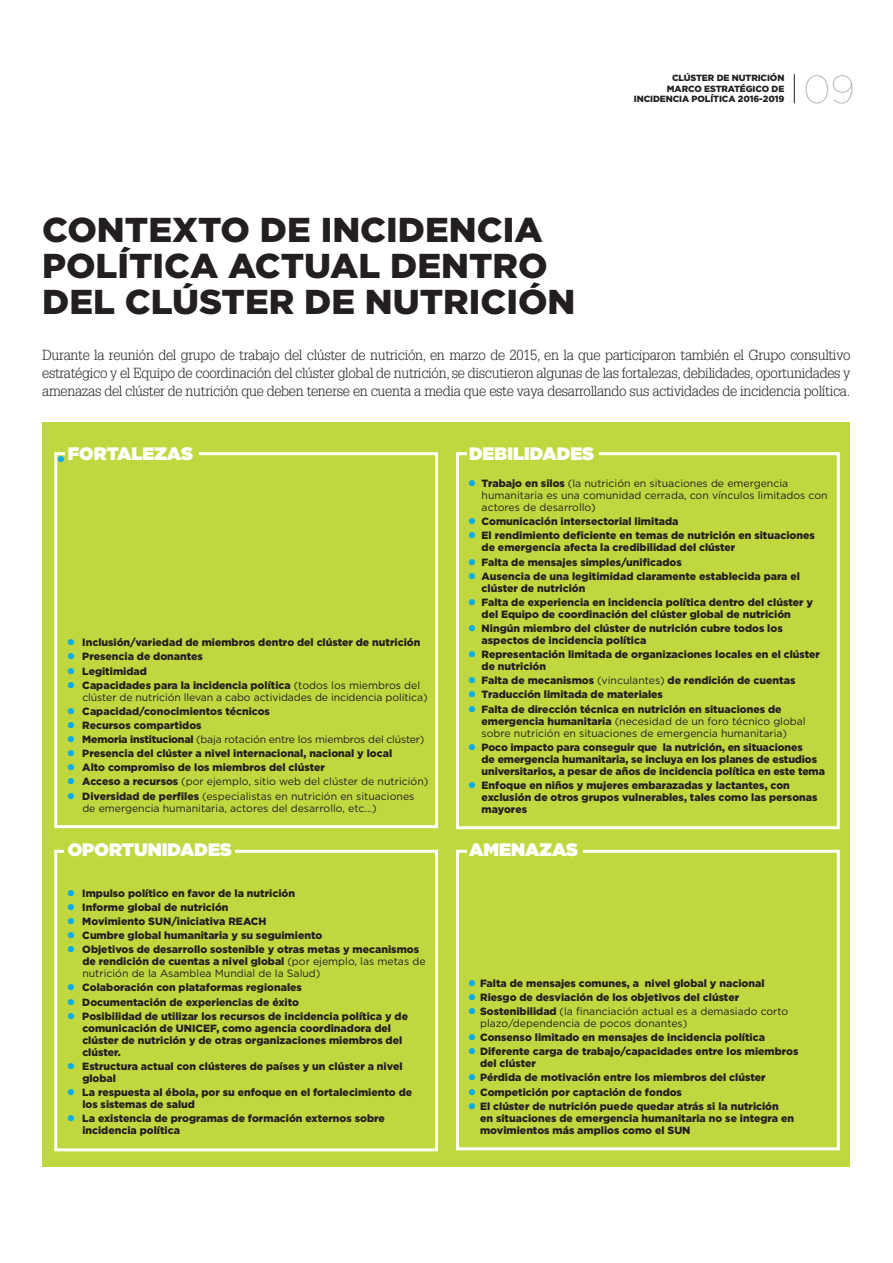
<style>
.page{position:relative;width:893px;height:1263px;background:#fff}
.page>*{position:absolute;margin:0;border:0;box-sizing:border-box;transform-origin:0 0}
.t1{font:100 39px "Gotham";color:#a8a9ad}
.t2{font:900 34.5px/36px "Gotham";color:#231f20}
.t3{font:900 18px "Gotham";color:#fff}
.t4{font:300 14.25px/18px "Glypha";letter-spacing:-.02em;color:#231f20;text-align:justify}
.t5{font:900 10.5px/12px "Gotham";color:#231f20}
.t6{font:10.5px/12px "Gotham";color:#231f20}
.t7{font:10.5px "Gotham";letter-spacing:-.02em;color:#231f20}
.t8{font:10.5px "Wingdings";color:#00aeef}
.t9{font:900 9px "Gotham";letter-spacing:-.01em;color:#231f20}
.s1{color:#00aeef}
.s2{font-weight:900}
.s3{font-weight:400}
</style>
<div class="page">
<svg style="left:794px;top:74px;width:1px;height:29px"></svg>
<div style="left:42px;top:422px;width:808px;height:744px;background:#c0d740"></div>
<div style="left:54px;top:452px;width:384px;height:376px;border:3px solid #fff"></div>
<div style="left:456px;top:452px;width:384px;height:377px;border:3px solid #fff"></div>
<div style="left:65px;top:438px;width:133px;height:29px;background:#c0d740"></div>
<div style="left:467px;top:442px;width:131px;height:28px;background:#c0d740"></div>
<div style="left:54px;top:850px;width:384px;height:301px;border:3px solid #fff"></div>
<div style="left:456px;top:850px;width:384px;height:300px;border:3px solid #fff"></div>
<div style="left:64px;top:838px;width:171px;height:28px;background:#c0d740"></div>
<div style="left:467px;top:838px;width:116px;height:28px;background:#c0d740"></div>
<p class="t9" style="left:672px;top:72px;width:114px">CLÚSTER DE NUTRICIÓN</p>
<p class="t9" style="left:667px;top:82px;width:119px">MARCO ESTRATÉGICO DE</p>
<p class="t9" style="left:634px;top:93px;width:152px">INCIDENCIA POLÍTICA 2016-2019</p>
<p class="t1" style="left:803px;top:65px;width:54px">09</p>
<p class="t2" style="left:42px;top:211px;width:535px">CONTEXTO DE INCIDENCIA<br>POLÍTICA ACTUAL DENTRO<br>DEL CLÚSTER DE NUTRICIÓN</p>
<p class="t4" style="left:42px;top:346px;width:810px">Durante la reunión del grupo de trabajo del clúster de nutrición, en marzo de 2015, en la que participaron también el Grupo consultivo estratégico y el Equipo de coordinación del clúster global de nutrición, se discutieron algunas de las fortalezas, debilidades, oportunidades y amenazas del clúster de nutrición que deben tenerse en cuenta a media que este vaya desarrollando sus actividades de incidencia política.</p>
<p class="t3" style="left:68px;top:441px;width:127px">FORTALEZAS</p>
<p class="t3" style="left:469px;top:441px;width:127px">DEBILIDADES</p>
<p class="t8" style="left:111px;top:454px;width:9px">●</p>
<p class="t8" style="left:165px;top:454px;width:9px">●</p>
<p class="t5" style="left:67px;top:636px;width:355px"><span class="s1">●</span> Inclusión/variedad de miembros dentro del clúster de nutrición</p>
<p class="t5" style="left:67px;top:650px;width:137px"><span class="s1">●</span> Presencia de donantes</p>
<p class="t5" style="left:67px;top:665px;width:81px"><span class="s1">●</span> Legitimidad</p>
<p class="t6" style="left:82px;top:679px;width:347px;text-indent:-15px"><span class="s1">●</span> <span class="s2">Capacidades para la incidencia política</span> (todos los miembros del clúster de nutrición llevan a cabo actividades de incidencia política)</p>
<p class="t5" style="left:67px;top:705px;width:204px"><span class="s1">●</span> Capacidad/conocimientos técnicos</p>
<p class="t5" style="left:67px;top:719px;width:136px"><span class="s1">●</span> Recursos compartidos</p>
<p class="t7" style="left:67px;top:733px;width:359px"><span class="s1">●</span> <span class="s2">Memoria institucional</span> (baja rotación entre los miembros del clúster)</p>
<p class="t5" style="left:67px;top:747px;width:326px"><span class="s1">●</span> Presencia del clúster a nivel internacional, nacional y local</p>
<p class="t5" style="left:67px;top:761px;width:259px"><span class="s1">●</span> Alto compromiso de los miembros del clúster</p>
<p class="t6" style="left:67px;top:775px;width:363px"><span class="s1">●</span> <span class="s2">Acceso a recursos</span> (por ejemplo, sitio web del clúster de nutrición)</p>
<p class="t6" style="left:82px;top:790px;width:334px;text-indent:-15px"><span class="s1">●</span> <span class="s2">Diversidad de perfiles</span> (especialistas en nutrición en situaciones de emergencia humanitaria, actores del desarrollo, etc...)</p>
<p class="t6" style="left:482px;top:477px;width:348px;text-indent:-14px"><span class="s1">●</span> <span class="s2">Trabajo en silos</span> (la nutrición en situaciones de emergencia humanitaria es una comunidad cerrada, con vínculos limitados con actores de desarrollo)</p>
<p class="t5" style="left:468px;top:515px;width:212px"><span class="s1">●</span> Comunicación intersectorial limitada</p>
<p class="t5" style="left:482px;top:530px;width:335px;text-indent:-14px"><span class="s1">●</span> El rendimiento deficiente en temas de nutrición en situaciones de emergencia afecta la credibilidad del clúster</p>
<p class="t5" style="left:468px;top:556px;width:215px"><span class="s1">●</span> Falta de mensajes simples/unificados</p>
<p class="t5" style="left:482px;top:570px;width:320px;text-indent:-14px"><span class="s1">●</span> Ausencia de una legitimidad claramente establecida para el clúster de nutrición</p>
<p class="t5" style="left:482px;top:596px;width:333px;text-indent:-14px"><span class="s1">●</span> Falta de experiencia en incidencia política dentro del clúster y del Equipo de coordinación del clúster global de nutrición</p>
<p class="t5" style="left:482px;top:622px;width:303px;text-indent:-14px"><span class="s1">●</span> Ningún miembro del clúster de nutrición cubre todos los aspectos de incidencia política</p>
<p class="t5" style="left:482px;top:648px;width:340px;text-indent:-14px"><span class="s1">●</span> Representación limitada de organizaciones locales en el clúster de nutrición</p>
<p class="t5" style="left:468px;top:674px;width:329px"><span class="s1">●</span> Falta de mecanismos <span class="s3">(vinculantes)</span> de rendición de cuentas</p>
<p class="t5" style="left:468px;top:688px;width:196px"><span class="s1">●</span> Traducción limitada de materiales</p>
<p class="t6" style="left:482px;top:702px;width:326px;text-indent:-14px"><span class="s1">●</span> <span class="s2">Falta de dirección técnica en nutrición en situaciones de emergencia humanitaria</span> (necesidad de un foro técnico global sobre nutrición en situaciones de emergencia humanitaria)</p>
<p class="t5" style="left:482px;top:741px;width:345px;text-indent:-14px"><span class="s1">●</span> Poco impacto para conseguir que la nutrición, en situaciones<br>de emergencia humanitaria, se incluya en los planes de estudios universitarios, a pesar de años de incidencia política en este tema</p>
<p class="t5" style="left:482px;top:779px;width:337px;text-indent:-14px"><span class="s1">●</span> Enfoque en niños y mujeres embarazadas y lactantes, con exclusión de otros grupos vulnerables, tales como las personas mayores</p>
<p class="t3" style="left:68px;top:836px;width:166px">OPORTUNIDADES</p>
<p class="t3" style="left:469px;top:837px;width:110px">AMENAZAS</p>
<p class="t5" style="left:67px;top:887px;width:229px"><span class="s1">●</span> Impulso político en favor de la nutrición</p>
<p class="t5" style="left:67px;top:901px;width:163px"><span class="s1">●</span> Informe global de nutrición</p>
<p class="t5" style="left:67px;top:915px;width:201px"><span class="s1">●</span> Movimiento SUN/iniciativa REACH</p>
<p class="t5" style="left:67px;top:929px;width:256px"><span class="s1">●</span> Cumbre global humanitaria y su seguimiento</p>
<p class="t5" style="left:82px;top:943px;width:345px;text-indent:-15px"><span class="s1">●</span> Objetivos de desarrollo sostenible y otras metas y mecanismos de rendición de cuentas a nivel global <span class="s3">(por ejemplo, las metas de nutrición de la Asamblea Mundial de la Salud)</span></p>
<p class="t5" style="left:67px;top:981px;width:236px"><span class="s1">●</span> Colaboración con plataformas regionales</p>
<p class="t5" style="left:67px;top:996px;width:233px"><span class="s1">●</span> Documentación de experiencias de éxito</p>
<p class="t5" style="left:82px;top:1010px;width:327px;text-indent:-15px"><span class="s1">●</span> Posibilidad de utilizar los recursos de incidencia política y de comunicación de UNICEF, como agencia coordinadora del clúster de nutrición y de otras organizaciones miembros del clúster.</p>
<p class="t5" style="left:82px;top:1060px;width:322px;text-indent:-15px"><span class="s1">●</span> Estructura actual con clústeres de países y un clúster a nivel global</p>
<p class="t5" style="left:82px;top:1086px;width:331px;text-indent:-15px"><span class="s1">●</span> La respuesta al ébola, por su enfoque en el fortalecimiento de los sistemas de salud</p>
<p class="t5" style="left:82px;top:1112px;width:304px;text-indent:-15px"><span class="s1">●</span> La existencia de programas de formación externos sobre incidencia política</p>
<p class="t5" style="left:468px;top:977px;width:298px"><span class="s1">●</span> Falta de mensajes comunes, a nivel global y nacional</p>
<p class="t5" style="left:468px;top:991px;width:273px"><span class="s1">●</span> Riesgo de desviación de los objetivos del clúster</p>
<p class="t6" style="left:480px;top:1005px;width:310px;text-indent:-12px"><span class="s1">●</span> <span class="s2">Sostenibilidad</span> (la financiación actual es a demasiado corto plazo/dependencia de pocos donantes)</p>
<p class="t5" style="left:468px;top:1031px;width:298px"><span class="s1">●</span> Consenso limitado en mensajes de incidencia política</p>
<p class="t5" style="left:480px;top:1045px;width:320px;text-indent:-12px"><span class="s1">●</span> Diferente carga de trabajo/capacidades entre los miembros del clúster</p>
<p class="t5" style="left:468px;top:1071px;width:299px"><span class="s1">●</span> Pérdida de motivación entre los miembros del clúster</p>
<p class="t5" style="left:468px;top:1086px;width:215px"><span class="s1">●</span> Competición por captación de fondos</p>
<p class="t5" style="left:480px;top:1100px;width:315px;text-indent:-12px"><span class="s1">●</span> El clúster de nutrición puede quedar atrás si la nutrición en situaciones de emergencia humanitaria no se integra en movimientos más amplios como el SUN</p>
</div>
